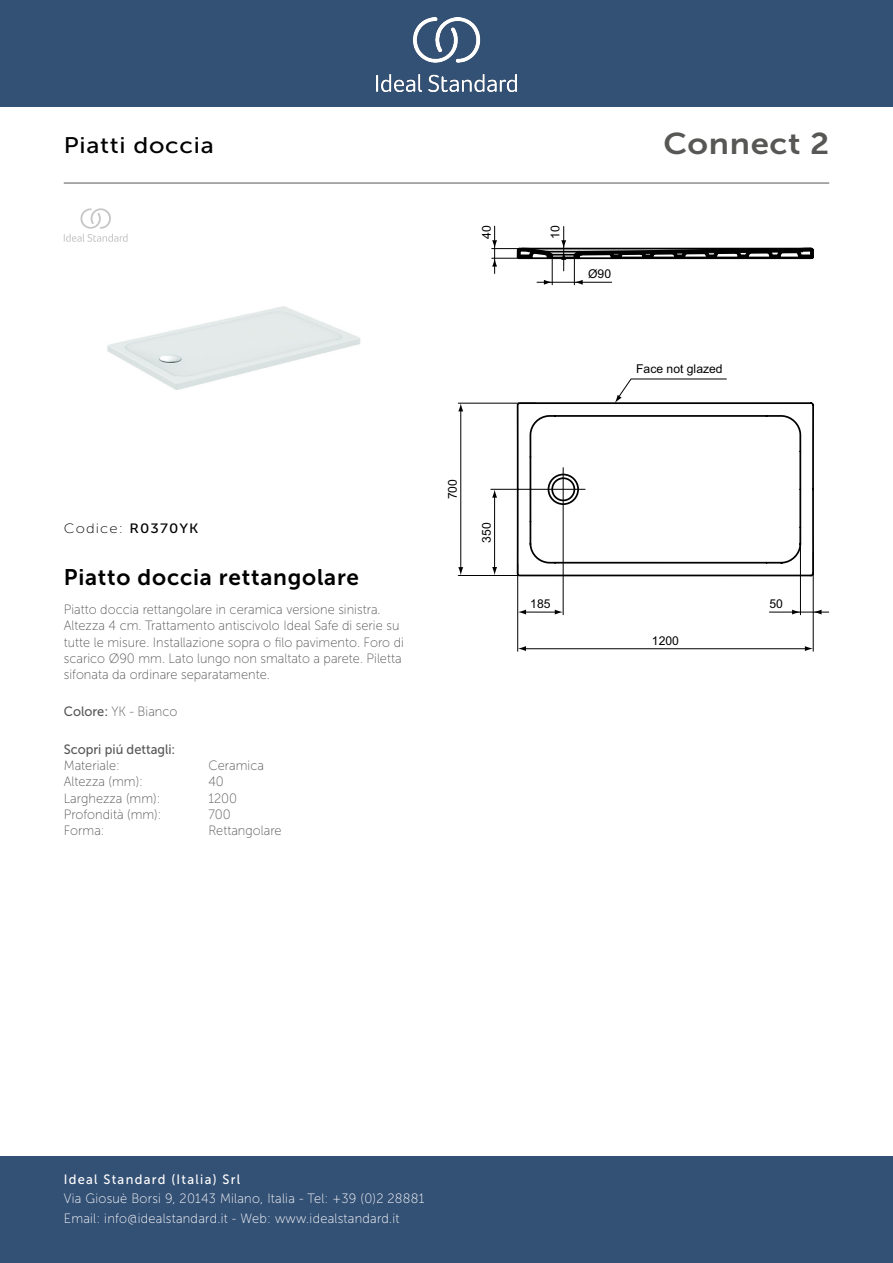
<style>
.page{position:relative;width:893px;height:1263px;background:#fff}
.page>*{position:absolute;margin:0;border:0;box-sizing:border-box;transform-origin:0 0}
._001_Produkttyp{font:30px "Museo Sans 700";letter-spacing:.02em;color:#575756;scale:1.1 1}
.Article_Name{font:22.5px "Museo Sans 700";letter-spacing:.035em;color:#000}
.t1{font:22.5px "Museo Sans 500";letter-spacing:.03em;color:#000;scale:1.1 1}
.Marketing_Descriptio{font:13.5px/16.2px "Museo Sans 100";color:#575756;scale:.95 1}
.t2{font:13.5px/19.5px "Museo Sans 100";letter-spacing:.02em;color:#fff;scale:.95 1}
.t3{font:13.5px "Museo Sans 500";letter-spacing:.1em;color:#fff;scale:.95 1}
.t4{font:13.5px "Museo Sans 500";color:#575756;scale:.95 1}
.Material{font:13.5px "Museo Sans 100";color:#575756;scale:.95 1}
.Width__mm{font:13.5px "Museo Sans 100";color:#575756;scale:.95 1}
.Depth__mm{font:13.5px "Museo Sans 100";color:#575756;scale:.95 1}
.Shape{font:13.5px "Museo Sans 100";color:#575756;scale:.95 1}
.Colour{font:13.5px "Museo Sans 100";color:#575756;scale:.95 1}
.t5{font:13.5px "Museo Sans 100";letter-spacing:.075em;color:#000;scale:1.1 1}
.Height__mm{font:13.5px "Museo Sans 100";color:#575756;scale:.95 1}
.t6{font:12.15px "Arial";color:#000}
.s1{font-family:"Museo Sans 500"}
</style>
<div class="page">
<div style="left:0;top:1157px;width:893px;height:106px;background:#335075"></div>
<div style="left:0;top:0;width:893px;height:107px;background:#335075"></div>
<img style="left:376px;top:18px;width:141px;height:73px">
<hr style="left:64px;top:183px;width:765px;height:1px;background:#575756">
<img style="left:107px;top:306px;width:254px;height:84px">
<svg style="left:516px;top:402px;width:298px;height:175px"></svg>
<svg style="left:518px;top:610px;width:8px;height:4px"></svg>
<hr style="left:563px;top:468px;width:1px;height:147px;background:#000">
<hr style="left:524px;top:612px;width:33px;height:1px;background:#000">
<svg style="left:555px;top:610px;width:8px;height:4px"></svg>
<svg style="left:814px;top:610px;width:7px;height:4px"></svg>
<hr style="left:800px;top:534px;width:1px;height:81px;background:#000">
<hr style="left:769px;top:612px;width:60px;height:1px;background:#000">
<svg style="left:792px;top:610px;width:8px;height:4px"></svg>
<hr style="left:517px;top:564px;width:1px;height:87px;background:#000">
<hr style="left:524px;top:648px;width:283px;height:1px;background:#000">
<svg style="left:518px;top:646px;width:8px;height:5px"></svg>
<svg style="left:805px;top:646px;width:8px;height:5px"></svg>
<hr style="left:813px;top:552px;width:1px;height:99px;background:#000">
<hr style="left:458px;top:403px;width:78px;height:1px;background:#000">
<svg style="left:458px;top:403px;width:5px;height:8px"></svg>
<svg style="left:458px;top:567px;width:5px;height:8px"></svg>
<hr style="left:458px;top:575px;width:99px;height:1px;background:#000">
<svg style="left:615px;top:378px;width:112px;height:25px"></svg>
<hr style="left:563px;top:226px;width:1px;height:45px;background:#000">
<svg style="left:516px;top:240px;width:298px;height:45px"></svg>
<hr style="left:492px;top:248px;width:35px;height:1px;background:#000">
<hr style="left:494px;top:226px;width:1px;height:47px;background:#000">
<svg style="left:492px;top:259px;width:5px;height:8px"></svg>
<svg style="left:492px;top:240px;width:5px;height:9px"></svg>
<hr style="left:492px;top:258px;width:36px;height:1px;background:#000">
<svg style="left:492px;top:567px;width:5px;height:8px"></svg>
<svg style="left:492px;top:490px;width:5px;height:8px"></svg>
<hr style="left:491px;top:489px;width:94px;height:1px;background:#000">
<hr style="left:494px;top:496px;width:1px;height:73px;background:#000">
<hr style="left:460px;top:410px;width:1px;height:159px;background:#000">
<svg style="left:64px;top:208px;width:64px;height:34px"></svg>
<p class="t1" style="left:64px;top:133px;width:138px">Piatti doccia</p>
<p class="_001_Produkttyp" style="left:663px;top:127px;width:152px">Connect 2</p>
<p class="t5" style="left:64px;top:521px;width:124px">Codice: <span class="s1">R0370YK</span></p>
<p class="Article_Name" style="left:64px;top:565px;width:297px">Piatto doccia rettangolare</p>
<p class="Marketing_Descriptio" style="left:64px;top:602px;width:360px">Piatto doccia rettangolare in ceramica versione sinistra.<br>Altezza 4 cm. Trattamento antiscivolo Ideal Safe di serie su tutte le misure. Installazione sopra o filo pavimento. Foro di scarico Ø90 mm. Lato lungo non smaltato a parete. Piletta sifonata da ordinare separatamente.</p>
<p class="Colour" style="left:64px;top:705px;width:121px"><span class="s1">Colore:</span> YK - Bianco</p>
<p class="t4" style="left:64px;top:742px;width:119px">Scopri piú dettagli:</p>
<p class="Material" style="left:64px;top:758px;width:61px">Materiale:</p>
<p class="Material" style="left:208px;top:758px;width:60px">Ceramica</p>
<p class="Height__mm" style="left:64px;top:774px;width:85px">Altezza (mm):</p>
<p class="Height__mm" style="left:208px;top:774px;width:18px">40</p>
<p class="Width__mm" style="left:64px;top:791px;width:103px">Larghezza (mm):</p>
<p class="Width__mm" style="left:208px;top:791px;width:32px">1200</p>
<p class="Depth__mm" style="left:64px;top:807px;width:104px">Profondità (mm):</p>
<p class="Depth__mm" style="left:208px;top:807px;width:25px">700</p>
<p class="Shape" style="left:64px;top:823px;width:45px">Forma:</p>
<p class="Shape" style="left:208px;top:823px;width:79px">Rettangolare</p>
<p class="t6" style="left:479px;top:239px;width:15px;rotate:-90deg">40</p>
<p class="t6" style="left:547px;top:239px;width:15px;rotate:-90deg">10</p>
<p class="t6" style="left:588px;top:266px;width:24px">Ø90</p>
<p class="t6" style="left:636px;top:361px;width:88px">Face not glazed</p>
<p class="t6" style="left:445px;top:499px;width:22px;rotate:-90deg">700</p>
<p class="t6" style="left:478px;top:542px;width:22px;rotate:-90deg">350</p>
<p class="t6" style="left:530px;top:595px;width:22px">185</p>
<p class="t6" style="left:769px;top:596px;width:15px">50</p>
<p class="t6" style="left:652px;top:632px;width:29px">1200</p>
<p class="t3" style="left:64px;top:1172px;width:187px">Ideal Standard (Italia) Srl</p>
<p class="t2" style="left:64px;top:1189px;width:381px">Via Giosuè Borsi 9, 20143 Milano, Italia - Tel: +39 (0)2 28881<br>Email: info@idealstandard.it - Web: www.idealstandard.it</p>
</div>
